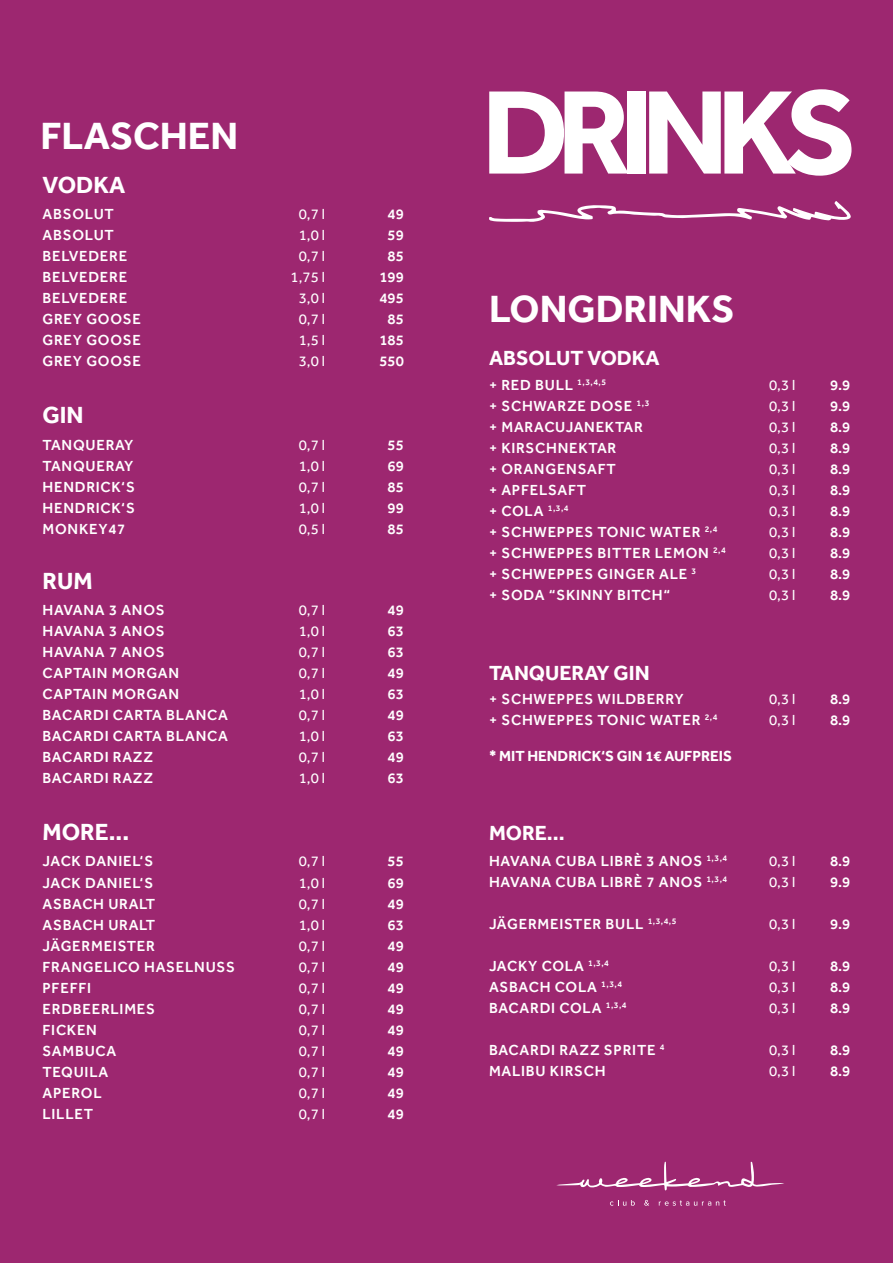
<style>
.page{position:relative;width:893px;height:1263px;background:#9d2770}
.page>*{position:absolute;margin:0;border:0;box-sizing:border-box;transform-origin:0 0}
.t1{font:700 123px "Effra";letter-spacing:-.1em;color:#fff}
.t2{font:700 39px "Effra";color:#fff}
.t3{font:700 24px "Effra";color:#fff}
.t4{font:700 21px "Effra";color:#fff}
.t5{font:500 15px/21px "Effra";letter-spacing:.05em;color:#fff;text-align:justify}
.t6{font:15px "Effra";color:#fff}
.t7{font:700 15px "Effra";color:#fff}
.t8{font:500 15px/21px "Effra";color:#fff;text-align:center}
</style>
<div class="page">
<svg style="left:556px;top:1162px;width:228px;height:28px"></svg>
<svg style="left:610px;top:1200px;width:25px;height:6px"></svg>
<svg style="left:644px;top:1200px;width:5px;height:6px"></svg>
<svg style="left:659px;top:1200px;width:67px;height:6px"></svg>
<svg style="left:489px;top:201px;width:362px;height:21px"></svg>
<h2 class="t2" style="left:40px;top:113px;width:199px">FLASCHEN</h2>
<h3 class="t3" style="left:43px;top:171px;width:84px">VODKA</h3>
<p class="t5" style="left:43px;top:203px;width:73px">ABSOLUT</p>
<p class="t6" style="left:299px;top:208px;width:28px">0,7 l</p>
<p class="t5" style="left:43px;top:224px;width:73px">ABSOLUT</p>
<p class="t6" style="left:299px;top:229px;width:28px">1,0 l</p>
<p class="t5" style="left:43px;top:245px;width:86px">BELVEDERE</p>
<p class="t6" style="left:299px;top:250px;width:28px">0,7 l</p>
<p class="t5" style="left:43px;top:266px;width:86px">BELVEDERE</p>
<p class="t6" style="left:291px;top:271px;width:36px">1,75 l</p>
<p class="t5" style="left:43px;top:287px;width:86px">BELVEDERE</p>
<p class="t6" style="left:299px;top:292px;width:28px">3,0 l</p>
<p class="t5" style="left:43px;top:308px;width:100px">GREY GOOSE</p>
<p class="t6" style="left:299px;top:313px;width:28px">0,7 l</p>
<p class="t5" style="left:43px;top:329px;width:100px">GREY GOOSE</p>
<p class="t6" style="left:299px;top:334px;width:28px">1,5 l</p>
<p class="t5" style="left:43px;top:350px;width:100px">GREY GOOSE</p>
<p class="t6" style="left:299px;top:355px;width:28px">3,0 l</p>
<h3 class="t3" style="left:43px;top:400px;width:43px">GIN</h3>
<p class="t5" style="left:43px;top:433px;width:92px">TANQUERAY</p>
<p class="t6" style="left:299px;top:438px;width:28px">0,7 l</p>
<p class="t5" style="left:43px;top:454px;width:92px">TANQUERAY</p>
<p class="t6" style="left:299px;top:459px;width:28px">1,0 l</p>
<p class="t5" style="left:43px;top:475px;width:94px">HENDRICK‘S</p>
<p class="t6" style="left:299px;top:480px;width:28px">0,7 l</p>
<p class="t5" style="left:43px;top:496px;width:94px">HENDRICK‘S</p>
<p class="t6" style="left:299px;top:501px;width:28px">1,0 l</p>
<p class="t5" style="left:43px;top:517px;width:84px">MONKEY47</p>
<p class="t6" style="left:299px;top:522px;width:28px">0,5 l</p>
<h3 class="t3" style="left:43px;top:567px;width:52px">RUM</h3>
<p class="t5" style="left:43px;top:599px;width:124px">HAVANA 3 ANOS</p>
<p class="t6" style="left:299px;top:603px;width:28px">0,7 l</p>
<p class="t5" style="left:43px;top:620px;width:124px">HAVANA 3 ANOS</p>
<p class="t6" style="left:299px;top:624px;width:28px">1,0 l</p>
<p class="t5" style="left:43px;top:641px;width:124px">HAVANA 7 ANOS</p>
<p class="t6" style="left:299px;top:645px;width:28px">0,7 l</p>
<p class="t5" style="left:43px;top:662px;width:138px">CAPTAIN MORGAN</p>
<p class="t6" style="left:299px;top:666px;width:28px">0,7 l</p>
<p class="t5" style="left:43px;top:683px;width:138px">CAPTAIN MORGAN</p>
<p class="t6" style="left:299px;top:687px;width:28px">1,0 l</p>
<p class="t5" style="left:43px;top:704px;width:187px">BACARDI CARTA BLANCA</p>
<p class="t6" style="left:299px;top:708px;width:28px">0,7 l</p>
<p class="t5" style="left:43px;top:725px;width:187px">BACARDI CARTA BLANCA</p>
<p class="t6" style="left:299px;top:729px;width:28px">1,0 l</p>
<p class="t5" style="left:43px;top:746px;width:112px">BACARDI RAZZ</p>
<p class="t6" style="left:299px;top:750px;width:28px">0,7 l</p>
<p class="t5" style="left:43px;top:767px;width:112px">BACARDI RAZZ</p>
<p class="t6" style="left:299px;top:771px;width:28px">1,0 l</p>
<h3 class="t3" style="left:43px;top:817px;width:88px">MORE...</h3>
<p class="t5" style="left:43px;top:850px;width:112px">JACK DANIEL‘S</p>
<p class="t6" style="left:299px;top:855px;width:28px">0,7 l</p>
<p class="t5" style="left:43px;top:871px;width:112px">JACK DANIEL‘S</p>
<p class="t6" style="left:299px;top:876px;width:28px">1,0 l</p>
<p class="t5" style="left:43px;top:892px;width:114px">ASBACH URALT</p>
<p class="t6" style="left:299px;top:897px;width:28px">0,7 l</p>
<p class="t5" style="left:43px;top:913px;width:114px">ASBACH URALT</p>
<p class="t6" style="left:299px;top:918px;width:28px">1,0 l</p>
<p class="t5" style="left:43px;top:934px;width:114px">JÄGERMEISTER</p>
<p class="t6" style="left:299px;top:939px;width:28px">0,7 l</p>
<p class="t5" style="left:43px;top:955px;width:194px">FRANGELICO HASELNUSS</p>
<p class="t6" style="left:299px;top:960px;width:28px">0,7 l</p>
<p class="t5" style="left:43px;top:976px;width:50px">PFEFFI</p>
<p class="t6" style="left:299px;top:981px;width:28px">0,7 l</p>
<p class="t5" style="left:43px;top:997px;width:114px">ERDBEERLIMES</p>
<p class="t6" style="left:299px;top:1002px;width:28px">0,7 l</p>
<p class="t5" style="left:43px;top:1018px;width:56px">FICKEN</p>
<p class="t6" style="left:299px;top:1023px;width:28px">0,7 l</p>
<p class="t5" style="left:43px;top:1039px;width:75px">SAMBUCA</p>
<p class="t6" style="left:299px;top:1044px;width:28px">0,7 l</p>
<p class="t5" style="left:43px;top:1060px;width:67px">TEQUILA</p>
<p class="t6" style="left:299px;top:1065px;width:28px">0,7 l</p>
<p class="t5" style="left:43px;top:1081px;width:61px">APEROL</p>
<p class="t6" style="left:299px;top:1086px;width:28px">0,7 l</p>
<p class="t5" style="left:43px;top:1102px;width:52px">LILLET</p>
<p class="t6" style="left:299px;top:1107px;width:28px">0,7 l</p>
<p class="t8" style="left:379px;top:203px;width:26px">49<br>59<br>85<br>199<br>495<br>85<br>185<br>550</p>
<p class="t5" style="left:388px;top:433px;width:18px">55<br>69<br>85<br>99<br>85</p>
<p class="t5" style="left:388px;top:599px;width:18px">49<br>63<br>63<br>49<br>63<br>49<br>63<br>49<br>63</p>
<p class="t5" style="left:388px;top:850px;width:18px">55<br>69<br>49<br>63<br>49<br>49<br>49<br>49<br>49<br>49<br>49<br>49<br>49</p>
<h1 class="t1" style="left:481px;top:59px;width:378px">DRINKS</h1>
<h2 class="t2" style="left:489px;top:285px;width:247px">LONGDRINKS</h2>
<h3 class="t4" style="left:489px;top:346px;width:172px">ABSOLUT VODKA</h3>
<p class="t5" style="left:489px;top:374px;width:119px">+ RED BULL <sup>1,3,4,5</sup></p>
<p class="t6" style="left:769px;top:378px;width:28px">0,3 l</p>
<p class="t5" style="left:489px;top:395px;width:162px">+ SCHWARZE DOSE <sup>1,3</sup></p>
<p class="t6" style="left:769px;top:399px;width:28px">0,3 l</p>
<p class="t5" style="left:489px;top:416px;width:155px">+ MARACUJANEKTAR</p>
<p class="t6" style="left:769px;top:420px;width:28px">0,3 l</p>
<p class="t5" style="left:489px;top:437px;width:129px">+ KIRSCHNEKTAR</p>
<p class="t6" style="left:769px;top:441px;width:28px">0,3 l</p>
<p class="t5" style="left:489px;top:458px;width:128px">+ ORANGENSAFT</p>
<p class="t6" style="left:769px;top:462px;width:28px">0,3 l</p>
<p class="t5" style="left:489px;top:479px;width:99px">+ APFELSAFT</p>
<p class="t6" style="left:769px;top:483px;width:28px">0,3 l</p>
<p class="t5" style="left:489px;top:500px;width:81px">+ COLA <sup>1,3,4</sup></p>
<p class="t6" style="left:769px;top:504px;width:28px">0,3 l</p>
<p class="t5" style="left:489px;top:521px;width:230px">+ SCHWEPPES TONIC WATER <sup>2,4</sup></p>
<p class="t6" style="left:769px;top:525px;width:28px">0,3 l</p>
<p class="t5" style="left:489px;top:542px;width:238px">+ SCHWEPPES BITTER LEMON <sup>2,4</sup></p>
<p class="t6" style="left:769px;top:546px;width:28px">0,3 l</p>
<p class="t5" style="left:489px;top:563px;width:209px">+ SCHWEPPES GINGER ALE <sup>3</sup></p>
<p class="t6" style="left:769px;top:567px;width:28px">0,3 l</p>
<p class="t5" style="left:489px;top:584px;width:183px">+ SODA “SKINNY BITCH“</p>
<p class="t6" style="left:769px;top:588px;width:28px">0,3 l</p>
<h3 class="t4" style="left:489px;top:660px;width:162px">TANQUERAY GIN</h3>
<p class="t5" style="left:489px;top:688px;width:196px">+ SCHWEPPES WILDBERRY</p>
<p class="t6" style="left:769px;top:693px;width:28px">0,3 l</p>
<p class="t5" style="left:489px;top:709px;width:230px">+ SCHWEPPES TONIC WATER <sup>2,4</sup></p>
<p class="t6" style="left:769px;top:714px;width:28px">0,3 l</p>
<p class="t7" style="left:489px;top:747px;width:244px">* MIT HENDRICK‘S GIN 1€ AUFPREIS</p>
<h3 class="t4" style="left:489px;top:821px;width:77px">MORE...</h3>
<p class="t5" style="left:489px;top:850px;width:240px">HAVANA CUBA LIBRÈ 3 ANOS <sup>1,3,4</sup></p>
<p class="t6" style="left:769px;top:855px;width:28px">0,3 l</p>
<p class="t5" style="left:489px;top:871px;width:240px">HAVANA CUBA LIBRÈ 7 ANOS <sup>1,3,4</sup></p>
<p class="t6" style="left:769px;top:876px;width:28px">0,3 l</p>
<p class="t5" style="left:489px;top:913px;width:189px">JÄGERMEISTER BULL <sup>1,3,4,5</sup></p>
<p class="t6" style="left:769px;top:918px;width:28px">0,3 l</p>
<p class="t5" style="left:489px;top:955px;width:121px">JACKY COLA <sup>1,3,4</sup></p>
<p class="t6" style="left:769px;top:960px;width:28px">0,3 l</p>
<p class="t5" style="left:489px;top:976px;width:135px">ASBACH COLA <sup>1,3,4</sup></p>
<p class="t6" style="left:769px;top:981px;width:28px">0,3 l</p>
<p class="t5" style="left:489px;top:997px;width:139px">BACARDI COLA <sup>1,3,4</sup></p>
<p class="t6" style="left:769px;top:1002px;width:28px">0,3 l</p>
<p class="t5" style="left:489px;top:1039px;width:177px">BACARDI RAZZ SPRITE <sup>4</sup></p>
<p class="t6" style="left:769px;top:1044px;width:28px">0,3 l</p>
<p class="t5" style="left:489px;top:1060px;width:118px">MALIBU KIRSCH</p>
<p class="t6" style="left:769px;top:1065px;width:28px">0,3 l</p>
<p class="t5" style="left:830px;top:374px;width:22px">9.9<br>9.9<br>8.9<br>8.9<br>8.9<br>8.9<br>8.9<br>8.9<br>8.9<br>8.9<br>8.9</p>
<p class="t5" style="left:830px;top:688px;width:22px">8.9<br>8.9</p>
<p class="t5" style="left:830px;top:850px;width:22px">8.9<br>9.9</p>
<p class="t5" style="left:830px;top:913px;width:22px">9.9</p>
<p class="t5" style="left:830px;top:955px;width:22px">8.9<br>8.9<br>8.9</p>
<p class="t5" style="left:830px;top:1039px;width:22px">8.9<br>8.9</p>
</div>
